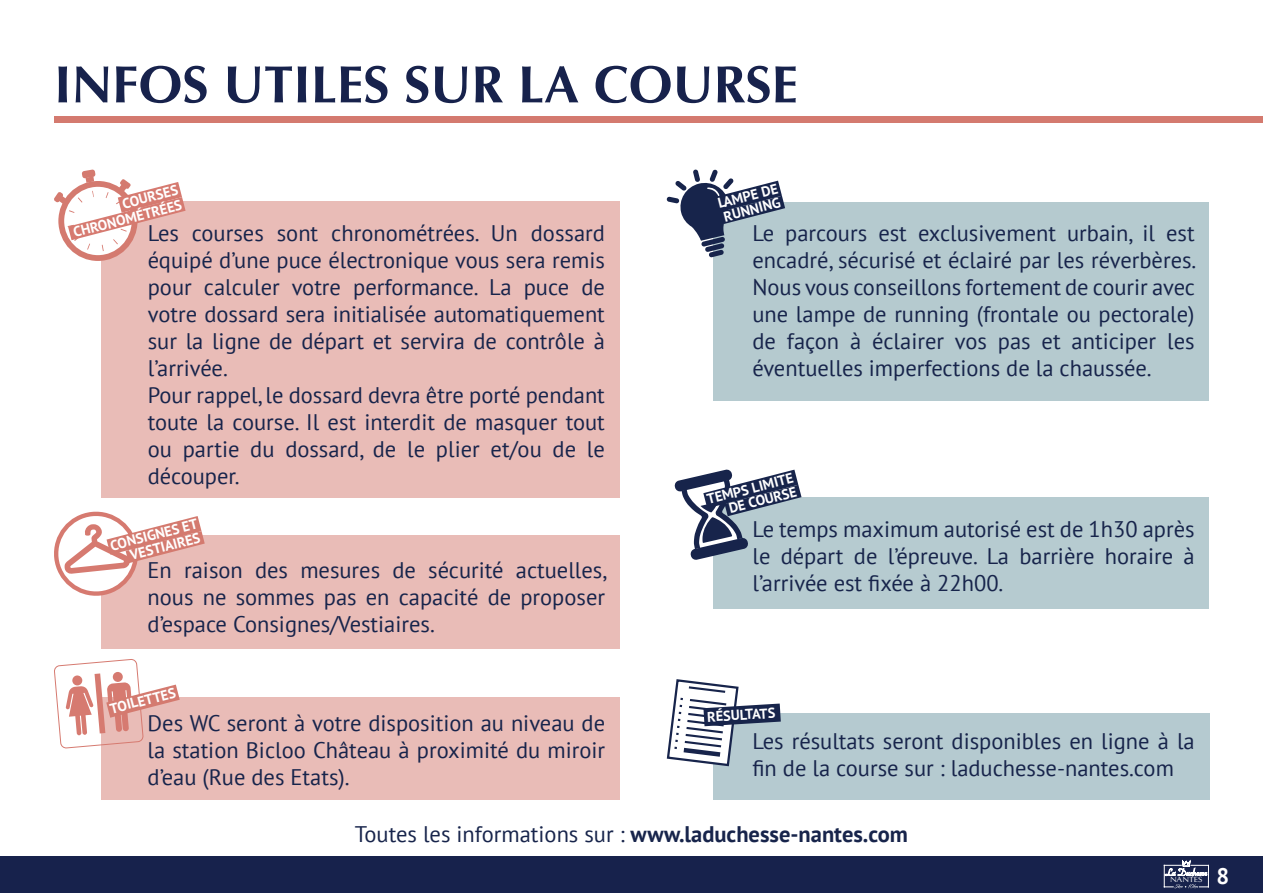
<style>
.page{position:relative;width:1263px;height:893px;background:#fff}
.page>*{position:absolute;margin:0;border:0;box-sizing:border-box;transform-origin:0 0}
.t1{font:700 52.5px "Optima";color:#17224c}
.t2{font:22.5px/27px "PT Sans";color:#17244b;text-align:justify}
.t3{font:700 22.5px "PT Sans";color:#fff}
.t4{font:700 14.25px "PT Sans";color:#fff}
.t5{font:10.5px "Savoye Let Plain";color:#fff;scale:1.13 1}
.t6{font:7.65px "Optima";color:#fff;scale:1.14 1}
.s1{font-weight:700}
</style>
<div class="page">
<div style="left:0;top:856px;width:1263px;height:37px;background:#17224c"></div>
<svg style="left:1164px;top:861px;width:45px;height:27px"></svg>
<div style="left:54px;top:116px;width:1209px;height:6px;background:#d47a6f"></div>
<div style="left:713px;top:713px;width:496px;height:87px;background:#b5cad0"></div>
<svg style="left:666px;top:679px;width:115px;height:88px"></svg>
<div style="left:713px;top:202px;width:495px;height:199px;background:#b5cacf"></div>
<svg style="left:666px;top:169px;width:119px;height:89px"></svg>
<div style="left:101px;top:201px;width:518px;height:296px;background:#e9bcb7"></div>
<svg style="left:61px;top:184px;width:74px;height:74px"></svg>
<div style="left:58px;top:181px;width:80px;height:80px;border:6px solid #d47a6f;border-radius:50%"></div>
<svg style="left:54px;top:169px;width:132px;height:82px"></svg>
<div style="left:101px;top:535px;width:518px;height:113px;background:#e9bcb7"></div>
<svg style="left:54px;top:512px;width:151px;height:84px"></svg>
<div style="left:101px;top:698px;width:518px;height:102px;background:#e9bcb7"></div>
<svg style="left:54px;top:659px;width:126px;height:90px"></svg>
<div style="left:713px;top:497px;width:495px;height:112px;background:#b6cbd0"></div>
<svg style="left:674px;top:469px;width:127px;height:91px"></svg>
<p class="t1" style="left:54px;top:54px;width:745px">INFOS UTILES SUR LA COURSE</p>
<p class="t4" style="left:120px;top:194px;width:59px;rotate:-14deg">COURSES</p>
<p class="t4" style="left:71px;top:223px;width:113px;rotate:-14deg">CHRONOMÉTRÉES</p>
<p class="t2" style="left:148px;top:219px;width:459px;text-align:left">Les courses sont chronométrées. Un dossard équipé d’une puce électronique vous sera remis pour calculer votre performance. La puce de votre dossard sera initialisée automatiquement sur la ligne de départ et servira de contrôle à l’arrivée.<br>Pour rappel, le dossard devra être porté pendant toute la course. Il est interdit de masquer tout ou partie du dossard, de le plier et/ou de le découper.</p>
<p class="t4" style="left:108px;top:536px;width:91px;rotate:-14deg">CONSIGNES ET</p>
<p class="t4" style="left:128px;top:546px;width:73px;rotate:-14deg">VESTIAIRES</p>
<p class="t2" style="left:148px;top:556px;width:461px">En raison des mesures de sécurité actuelles, nous ne sommes pas en capacité de proposer d’espace Consignes/Vestiaires.</p>
<p class="t4" style="left:716px;top:194px;width:63px;rotate:-14deg">LAMPE DE</p>
<p class="t4" style="left:722px;top:207px;width:60px;rotate:-14deg">RUNNING</p>
<p class="t2" style="left:752px;top:219px;width:445px">Le parcours est exclusivement urbain, il est encadré, sécurisé et éclairé par les réverbères.<br>Nous vous conseillons fortement de courir avec une lampe de running (frontale ou pectorale) de façon à éclairer vos pas et anticiper les éventuelles imperfections de la chaussée.</p>
<p class="t4" style="left:705px;top:490px;width:90px;rotate:-14deg">TEMPS LIMITE</p>
<p class="t4" style="left:727px;top:499px;width:71px;rotate:-14deg">DE COURSE</p>
<p class="t2" style="left:752px;top:515px;width:444px">Le temps maximum autorisé est de 1h30 après le départ de l’épreuve. La barrière horaire à l’arrivée est fixée à 22h00.</p>
<p class="t4" style="left:108px;top:699px;width:69px;rotate:-14deg">TOILETTES</p>
<p class="t2" style="left:148px;top:709px;width:459px">Des WC seront à votre disposition au niveau de la station Bicloo Château à proximité du miroir d’eau (Rue des Etats).</p>
<p class="t4" style="left:707px;top:707px;width:70px;rotate:-4deg">RÉSULTATS</p>
<p class="t2" style="left:752px;top:727px;width:444px">Les résultats seront disponibles en ligne à la fin de la course sur : laduchesse-nantes.com</p>
<p class="t2" style="left:355px;top:820px;width:555px">Toutes les informations sur : <span class="s1">www.laduchesse-nantes.com</span></p>
<p class="t5" style="left:1165px;top:865px;width:39px">La Duchesse</p>
<p class="t6" style="left:1170px;top:875px;width:30px">NANTES</p>
<p class="t3" style="left:1216px;top:861px;width:14px">8</p>
</div>
